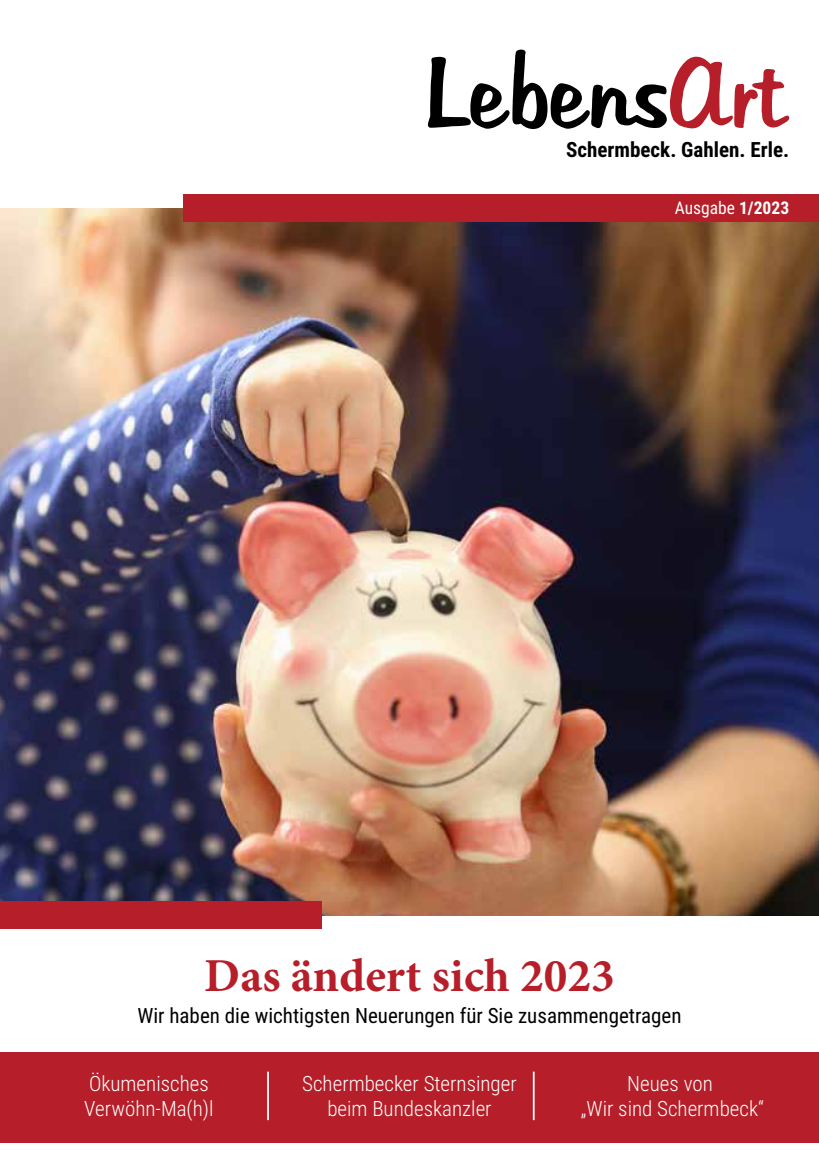
<style>
.page{position:relative;width:819px;height:1166px;background:#fff}
.page>*{position:absolute;margin:0;border:0;box-sizing:border-box;transform-origin:0 0}
.t1{font:700 47.25px "Minion Pro";color:#b61f29}
.t2{font:300 21px/25.2px "Roboto Condensed";color:#fff;text-align:center}
.t3{font:21px "Roboto Condensed";color:#000}
.t4{font:700 21px "Roboto Condensed";color:#000}
.t5{font:17.5px "Roboto Condensed";color:#fff}
.s1{font-weight:700}
</style>
<div class="page">
<img style="left:0;top:208px;width:819px;height:707px">
<div style="left:0;top:1052px;width:819px;height:90px;background:#b61f29"></div>
<div style="left:0;top:902px;width:321px;height:27px;background:#b61f29"></div>
<div style="left:184px;top:194px;width:635px;height:27px;background:#b61f29"></div>
<hr style="left:267px;top:1071px;width:2px;height:49px;background:#fff">
<hr style="left:533px;top:1071px;width:1px;height:49px;background:#fff">
<svg style="left:428px;top:49px;width:361px;height:80px"></svg>
<p class="t4" style="left:566px;top:135px;width:224px">Schermbeck. Gahlen. Erle.</p>
<p class="t5" style="left:674px;top:196px;width:116px">Ausgabe <span class="s1">1/2023</span></p>
<h1 class="t1" style="left:204px;top:943px;width:412px">Das ändert sich 2023</h1>
<p class="t3" style="left:137px;top:1000px;width:545px">Wir haben die wichtigsten Neuerungen für Sie zusammengetragen</p>
<p class="t2" style="left:84px;top:1070px;width:131px;text-align:left">Ökumenisches<br>Verwöhn-Ma(h)l</p>
<p class="t2" style="left:581px;top:1070px;width:184px">Neues von<br>„Wir sind Schermbeck“</p>
<p class="t2" style="left:302px;top:1070px;width:216px">Schermbecker Sternsinger beim Bundeskanzler</p>
</div>
